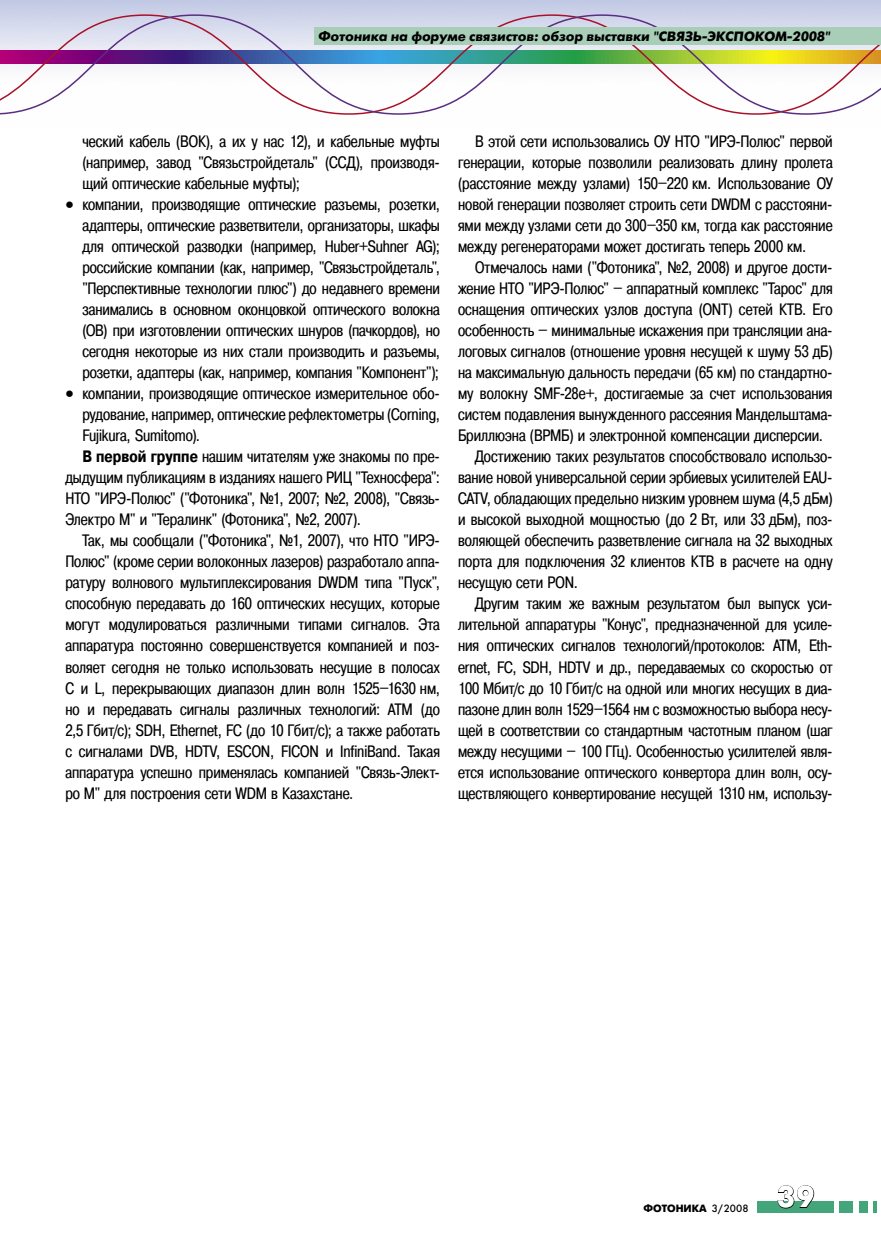
<style>
.page{position:relative;width:881px;height:1234px;background:#fff}
.page>*{position:absolute;margin:0;border:0;box-sizing:border-box;transform-origin:0 0}
.t1{font:700 30px "Futuris C";color:#fff}
.t2{font:18px "Symbol";color:#000}
.t3{font:16.5px/21px "Pragmatica Cond C";color:#000;text-align:justify}
.t4{font:italic 700 13.5px "Futuris C";color:#000}
.t5{font:700 10.5px "Futuris C";color:#000}
.s1{font-weight:700}
.s2{font-weight:400}
</style>
<div class="page">
<svg style="left:0;top:14px;width:880px;height:101px"></svg>
<div style="left:314px;top:28px;width:566px;height:17px;background:#a8ceb8"></div>
<div style="left:757px;top:1201px;width:76px;height:11px;background:#45a57a"></div>
<div style="left:838px;top:1201px;width:14px;height:11px;background:#45a57a"></div>
<div style="left:858px;top:1201px;width:9px;height:11px;background:#45a57a"></div>
<svg style="left:873px;top:1201px;width:2px;height:11px"></svg>
<svg style="left:777px;top:1185px;width:37px;height:23px"></svg>
<p class="t4" style="left:318px;top:29px;width:513px">Фотоника на форуме связистов: обзор выставки "СВЯЗЬ-ЭКСПОКОМ-2008"</p>
<p class="t3" style="left:82px;top:131px;width:359px">ческий кабель (ВОК), а их у нас 12), и кабельные муфты</p>
<p class="t3" style="left:82px;top:152px;width:359px">(например, завод "Связьстройдеталь" (ССД), производя-</p>
<p class="t3" style="left:82px;top:173px;width:219px">щий оптические кабельные муфты);</p>
<p class="t3" style="left:82px;top:194px;width:359px">компании, производящие оптические разъемы, розетки,</p>
<p class="t3" style="left:82px;top:215px;width:359px">адаптеры, оптические разветвители, организаторы, шкафы</p>
<p class="t3" style="left:82px;top:236px;width:359px">для оптической разводки (например, Huber+Suhner AG);</p>
<p class="t3" style="left:82px;top:257px;width:359px">российские компании (как, например, "Связьстройдеталь",</p>
<p class="t3" style="left:82px;top:278px;width:359px">"Перспективные технологии плюс") до недавнего времени</p>
<p class="t3" style="left:82px;top:299px;width:359px">занимались в основном оконцовкой оптического волокна</p>
<p class="t3" style="left:82px;top:320px;width:359px">(ОВ) при изготовлении оптических шнуров (пачкордов), но</p>
<p class="t3" style="left:82px;top:341px;width:359px">сегодня некоторые из них стали производить и разъемы,</p>
<p class="t3" style="left:82px;top:362px;width:358px">розетки, адаптеры (как, например, компания "Компонент");</p>
<p class="t3" style="left:82px;top:383px;width:359px">компании, производящие оптическое измерительное обо-</p>
<p class="t3" style="left:82px;top:404px;width:359px">рудование, например, оптические рефлектометры (Corning,</p>
<p class="t3" style="left:82px;top:425px;width:119px">Fujikura, Sumitomo).</p>
<p class="t3" style="left:82px;top:446px;width:359px"><span class="s1">В первой группе</span> нашим читателям уже знакомы по пре-</p>
<p class="t3" style="left:65px;top:467px;width:376px">дыдущим публикациям в изданиях нашего РИЦ "Техносфера":</p>
<p class="t3" style="left:65px;top:488px;width:376px">НТО "ИРЭ-Полюс" ("Фотоника", №1, 2007; №2, 2008), "Связь-</p>
<p class="t3" style="left:65px;top:509px;width:297px">Электро М" и "Тералинк" (Фотоника", №2, 2007).</p>
<p class="t3" style="left:82px;top:530px;width:359px">Так, мы сообщали ("Фотоника", №1, 2007), что НТО "ИРЭ-</p>
<p class="t3" style="left:65px;top:551px;width:376px">Полюс" (кроме серии волоконных лазеров) разработало аппа-</p>
<p class="t3" style="left:65px;top:572px;width:376px">ратуру волнового мультиплексирования DWDM типа "Пуск",</p>
<p class="t3" style="left:65px;top:593px;width:376px">способную передавать до 160 оптических несущих, которые</p>
<p class="t3" style="left:65px;top:614px;width:376px">могут модулироваться различными типами сигналов. Эта</p>
<p class="t3" style="left:65px;top:635px;width:376px">аппаратура постоянно совершенствуется компанией и поз-</p>
<p class="t3" style="left:65px;top:656px;width:376px">воляет сегодня не только использовать несущие в полосах</p>
<p class="t3" style="left:65px;top:677px;width:376px">C и L, перекрывающих диапазон длин волн 1525–1630 нм,</p>
<p class="t3" style="left:65px;top:698px;width:376px">но и передавать сигналы различных технологий: ATM (до</p>
<p class="t3" style="left:65px;top:719px;width:376px">2,5 Гбит/с); SDH, Ethernet, FC (до 10 Гбит/с); а также работать</p>
<p class="t3" style="left:65px;top:740px;width:376px">с сигналами DVB, HDTV, ESCON, FICON и InfiniBand. Такая</p>
<p class="t3" style="left:65px;top:761px;width:376px">аппаратура успешно применялась компанией "Связь-Элект-</p>
<p class="t3" style="left:65px;top:782px;width:289px">ро М" для построения сети WDM в Казахстане.</p>
<p class="t2" style="left:65px;top:192px;width:10px">•</p>
<p class="t2" style="left:65px;top:381px;width:10px">•</p>
<p class="t3" style="left:458px;top:131px;width:376px;text-indent:17px">В этой сети использовались ОУ НТО "ИРЭ-Полюс" первой генерации, которые позволили реализовать длину пролета (расстояние между узлами) 150–220 км. Использование ОУ новой генерации позволяет строить сети DWDM с расстояни&shy;ями между узлами сети до 300–350 км, тогда как расстояние между регенераторами может достигать теперь 2000 км.</p>
<p class="t3" style="left:475px;top:257px;width:359px">Отмечалось нами ("Фотоника", №2, 2008) и другое дости-</p>
<p class="t3" style="left:458px;top:278px;width:376px">жение НТО "ИРЭ-Полюс" – аппаратный комплекс "Тарос" для</p>
<p class="t3" style="left:458px;top:299px;width:376px">оснащения оптических узлов доступа (ONT) сетей КТВ. Его</p>
<p class="t3" style="left:458px;top:320px;width:376px">особенность – минимальные искажения при трансляции ана-</p>
<p class="t3" style="left:458px;top:341px;width:376px">логовых сигналов (отношение уровня несущей к шуму 53 дБ)</p>
<p class="t3" style="left:458px;top:362px;width:376px">на максимальную дальность передачи (65 км) по стандартно-</p>
<p class="t3" style="left:458px;top:383px;width:376px">му волокну SMF-28e+, достигаемые за счет использования</p>
<p class="t3" style="left:458px;top:404px;width:376px">систем подавления вынужденного рассеяния Мандельштама-</p>
<p class="t3" style="left:458px;top:425px;width:366px">Бриллюэна (ВРМБ) и электронной компенсации дисперсии.</p>
<p class="t3" style="left:475px;top:446px;width:359px">Достижению таких результатов способствовало использо-</p>
<p class="t3" style="left:458px;top:467px;width:376px">вание новой универсальной серии эрбиевых усилителей EAU-</p>
<p class="t3" style="left:458px;top:488px;width:376px">CATV, обладающих предельно низким уровнем шума (4,5 дБм)</p>
<p class="t3" style="left:458px;top:509px;width:376px">и высокой выходной мощностью (до 2 Вт, или 33 дБм), поз-</p>
<p class="t3" style="left:458px;top:530px;width:376px">воляющей обеспечить разветвление сигнала на 32 выходных</p>
<p class="t3" style="left:458px;top:551px;width:376px">порта для подключения 32 клиентов КТВ в расчете на одну</p>
<p class="t3" style="left:458px;top:572px;width:121px">несущую сети PON.</p>
<p class="t3" style="left:475px;top:593px;width:359px">Другим таким же важным результатом был выпуск уси-</p>
<p class="t3" style="left:458px;top:614px;width:376px">лительной аппаратуры "Конус", предназначенной для усиле-</p>
<p class="t3" style="left:458px;top:635px;width:376px">ния оптических сигналов технологий/протоколов: АТМ, Eth-</p>
<p class="t3" style="left:458px;top:656px;width:376px">ernet, FC, SDH, HDTV и др., передаваемых со скоростью от</p>
<p class="t3" style="left:458px;top:677px;width:376px">100 Мбит/с до 10 Гбит/с на одной или многих несущих в диа-</p>
<p class="t3" style="left:458px;top:698px;width:376px">пазоне длин волн 1529–1564 нм с возможностью выбора несу-</p>
<p class="t3" style="left:458px;top:719px;width:376px">щей в соответствии со стандартным частотным планом (шаг</p>
<p class="t3" style="left:458px;top:740px;width:376px">между несущими – 100 ГГц). Особенностью усилителей явля-</p>
<p class="t3" style="left:458px;top:761px;width:376px">ется использование оптического конвертора длин волн, осу-</p>
<p class="t3" style="left:458px;top:782px;width:376px">ществляющего конвертирование несущей 1310 нм, использу-</p>
<p class="t5" style="left:643px;top:1202px;width:107px">ФОТОНИКА <span class="s2">3/2008</span></p>
<h1 class="t1" style="left:776px;top:1179px;width:39px">39</h1>
</div>
